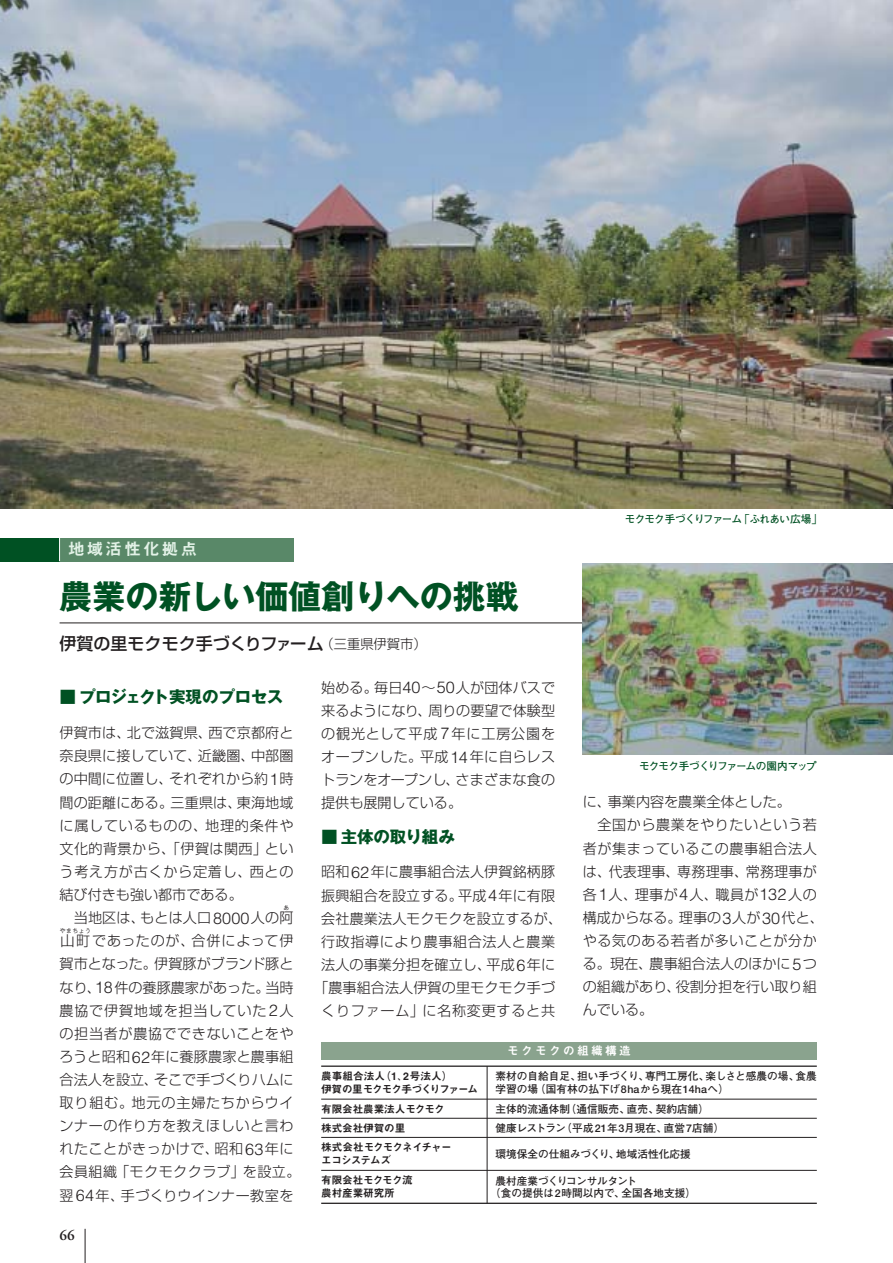
<style>
.page{position:relative;width:893px;height:1263px;background:#fff}
.page>*{position:absolute;margin:0;border:0;box-sizing:border-box;transform-origin:0 0}
.t1{font:700 33px "Gothic MB101";color:#005123}
.t2{font:500 16.95px "Shin Go";color:#231f20}
.t3{font:700 16.5px "Gothic MB101";letter-spacing:-.005em;color:#005123}
.t4{font:16.5px "Midashi Go MB31";letter-spacing:.14em;color:#e3f2e7}
.t5{font:600 14.85px "Adobe Garamond";color:#231f20}
.t6{font:300 14.1px/23.1px "Shin Go";letter-spacing:.01em;color:#231f20;text-align:justify}
.t7{font:300 14.1px/23.1px "Shin Go";letter-spacing:.03em;color:#231f20}
.t8{font:300 14.1px "Shin Go";letter-spacing:.055em;color:#231f20}
.t9{font:300 14.1px "Shin Go";letter-spacing:.04em;color:#231f20}
.t10{font:11.7px "Midashi Go MB31";letter-spacing:.195em;color:#fff}
.t11{font:700 10.65px/12.8px "Futo Go B101";color:#231f20}
.t12{font:10.65px/12.8px "Midashi Go MB31";letter-spacing:-.01em;color:#231f20}
.t13{font:700 10.65px "Futo Go B101";letter-spacing:-.085em;color:#005123}
.t14{font:10.65px/12.8px "Midashi Go MB31";letter-spacing:-.075em;color:#231f20}
.t15{font:500 6.3px "Gothic BBB";color:#231f20}
.s1{font-size:15.45px}
.s2{font-weight:300;font-size:13.35px}
.s3{font-size:14.85px}
.s4{font-family:"Helvetica";font-size:16.2px}
</style>
<div class="page">
<hr style="left:60px;top:623px;width:832px;height:1px;background:#231f20">
<img style="left:0;top:0;width:892px;height:508px">
<div style="left:321px;top:1043px;width:495px;height:17px;background:#8aa38e"></div>
<hr style="left:321px;top:1203px;width:495px;height:1px;background:#231f20">
<hr style="left:321px;top:1099px;width:495px;height:1px;background:#231f20">
<hr style="left:321px;top:1066px;width:495px;height:1px;background:#231f20">
<hr style="left:321px;top:1118px;width:495px;height:1px;background:#231f20">
<hr style="left:321px;top:1137px;width:495px;height:1px;background:#231f20">
<hr style="left:321px;top:1170px;width:495px;height:1px;background:#231f20">
<hr style="left:487px;top:1066px;width:1px;height:137px;background:#231f20">
<img style="left:583px;top:563px;width:309px;height:192px">
<hr style="left:85px;top:1229px;width:1px;height:34px;background:#231f20">
<div style="left:43px;top:538px;width:250px;height:23px;background:#598868"></div>
<div style="left:0;top:538px;width:60px;height:23px;background:#005123"></div>
<svg style="left:59px;top:538px;width:1px;height:23px"></svg>
<p class="t4" style="left:68px;top:543px;width:131px">地域活性化拠点</p>
<p class="t1" style="left:60px;top:584px;width:461px">農業の新しい価値創りへの挑戦</p>
<p class="t2" style="left:60px;top:638px;width:369px">伊賀の里モクモク手づくりフ<span class="s1">ァ</span>ーム<span class="s2">（三重県伊賀市）</span></p>
<p class="t13" style="left:625px;top:515px;width:199px">モクモク手づくりファーム「ふれあい広場」</p>
<p class="t3" style="left:60px;top:691px;width:225px">■ プロジ<span class="s3">ェ</span>クト実現のプロセス</p>
<p class="t6" style="left:60px;top:723px;width:235px">伊賀市は、北で滋賀県、西で京都府と</p>
<p class="t6" style="left:60px;top:746px;width:235px">奈良県に接していて、近畿圏、中部圏</p>
<p class="t6" style="left:60px;top:770px;width:235px">の中間に位置し、それぞれから約<span class="s4">1</span>時</p>
<p class="t6" style="left:60px;top:793px;width:235px">間の距離にある。三重県は、東海地域</p>
<p class="t8" style="left:60px;top:820px;width:235px">に属しているものの、地理的条件や</p>
<p class="t7" style="left:60px;top:839px;width:235px">文化的背景から、「伊賀は関西」とい</p>
<p class="t8" style="left:60px;top:866px;width:235px">う考え方が古くから定着し、西との</p>
<p class="t6" style="left:60px;top:885px;width:185px">結び付きも強い都市である。</p>
<p class="t6" style="left:74px;top:908px;width:221px">当地区は、もとは人口<span class="s4">8000</span>人の阿</p>
<p class="t15" style="left:283px;top:905px;width:8px">あ</p>
<p class="t8" style="left:60px;top:936px;width:234px">山町であったのが、合併によって伊</p>
<p class="t15" style="left:60px;top:928px;width:33px">やまちょう</p>
<p class="t7" style="left:60px;top:954px;width:242px">賀市となった。伊賀豚がブランド豚となり、<span class="s4">18</span>件の養豚農家があった。当時農協で伊賀地域を担当していた <span class="s4">2</span>人の担当者が農協でできないことをやろうと昭和<span class="s4">62</span>年に養豚農家と農事組合法人を設立、そこで手づくりハムに取り組む。地元の主婦たちからウインナーの作り方を教えほしいと言われたことがきっかけで、昭和<span class="s4">63</span>年に会員組織「モクモククラブ」を設立。翌<span class="s4">64</span>年、手づくりウインナー教室を</p>
<p class="t5" style="left:60px;top:1229px;width:17px">66</p>
<p class="t6" style="left:321px;top:678px;width:235px">始める。毎日<span class="s4">40</span>～<span class="s4">50</span>人が団体バスで来るようになり、周りの要望で体験型の観光として平成 <span class="s4">7</span>年に工房公園をオープンした。平成<span class="s4">14</span>年に自らレストランをオープンし、さまざまな食の提供も展開している。</p>
<p class="t3" style="left:321px;top:831px;width:135px">■ 主体の取り組み</p>
<p class="t6" style="left:314px;top:863px;width:249px;text-align:center">昭和<span class="s4">62</span>年に農事組合法人伊賀銘柄豚振興組合を設立する。平成<span class="s4">4</span>年に有限会社農業法人モクモクを設立するが、行政指導により農事組合法人と農業法人の事業分担を確立し、平成<span class="s4">6</span>年に「農事組合法人伊賀の里モクモク手づくりファーム」に名称変更すると共</p>
<p class="t13" style="left:639px;top:762px;width:179px">モクモク手づくりファームの園内マップ</p>
<p class="t6" style="left:583px;top:792px;width:210px">に、事業内容を農業全体とした。</p>
<p class="t9" style="left:597px;top:820px;width:221px">全国から農業をやりたいという若</p>
<p class="t9" style="left:583px;top:843px;width:235px">者が集まっているこの農事組合法人</p>
<p class="t6" style="left:583px;top:862px;width:235px">は、代表理事、専務理事、常務理事が</p>
<p class="t6" style="left:583px;top:885px;width:235px">各<span class="s4">1</span>人、理事が<span class="s4">4</span>人、職員が<span class="s4">132</span>人の</p>
<p class="t6" style="left:583px;top:908px;width:242px">構成からなる。理事の<span class="s4">3</span>人が<span class="s4">30</span>代と、</p>
<p class="t9" style="left:583px;top:935px;width:235px">やる気のある若者が多いことが分か</p>
<p class="t6" style="left:583px;top:954px;width:235px">る。現在、農事組合法人のほかに<span class="s4">5</span>つ</p>
<p class="t6" style="left:583px;top:977px;width:235px">の組織があり、役割分担を行い取り組</p>
<p class="t6" style="left:583px;top:1000px;width:72px">んでいる。</p>
<p class="t12" style="left:321px;top:1071px;width:158px">農事組合法人（1、2号法人）<br>伊賀の里モクモク手づくりファーム</p>
<p class="t12" style="left:321px;top:1100px;width:125px;line-height:19.2px">有限会社農業法人モクモク株式会社伊賀の里</p>
<p class="t14" style="left:321px;top:1142px;width:132px">株式会社モクモクネイチャーエコシステムズ</p>
<p class="t12" style="left:321px;top:1175px;width:93px">有限会社モクモク流農村産業研究所</p>
<p class="t10" style="left:507px;top:1046px;width:125px">モクモクの組織構造</p>
<p class="t11" style="left:495px;top:1071px;width:323px">素材の自給自足、担い手づくり、専門工房化、楽しさと感農の場、食農学習の場（国有林の払下げ8haから現在14haへ）</p>
<p class="t11" style="left:495px;top:1104px;width:215px">主体的流通体制（通信販売、直売、契約店舗）</p>
<p class="t11" style="left:495px;top:1123px;width:230px">健康レストラン（平成21年3月現在、直営7店舗）</p>
<p class="t11" style="left:495px;top:1149px;width:196px">環境保全の仕組みづくり、地域活性化応援</p>
<p class="t11" style="left:490px;top:1175px;width:207px;text-indent:5px">農村産業づくりコンサルタント<br>（食の提供は2時間以内で、全国各地支援）</p>
</div>
